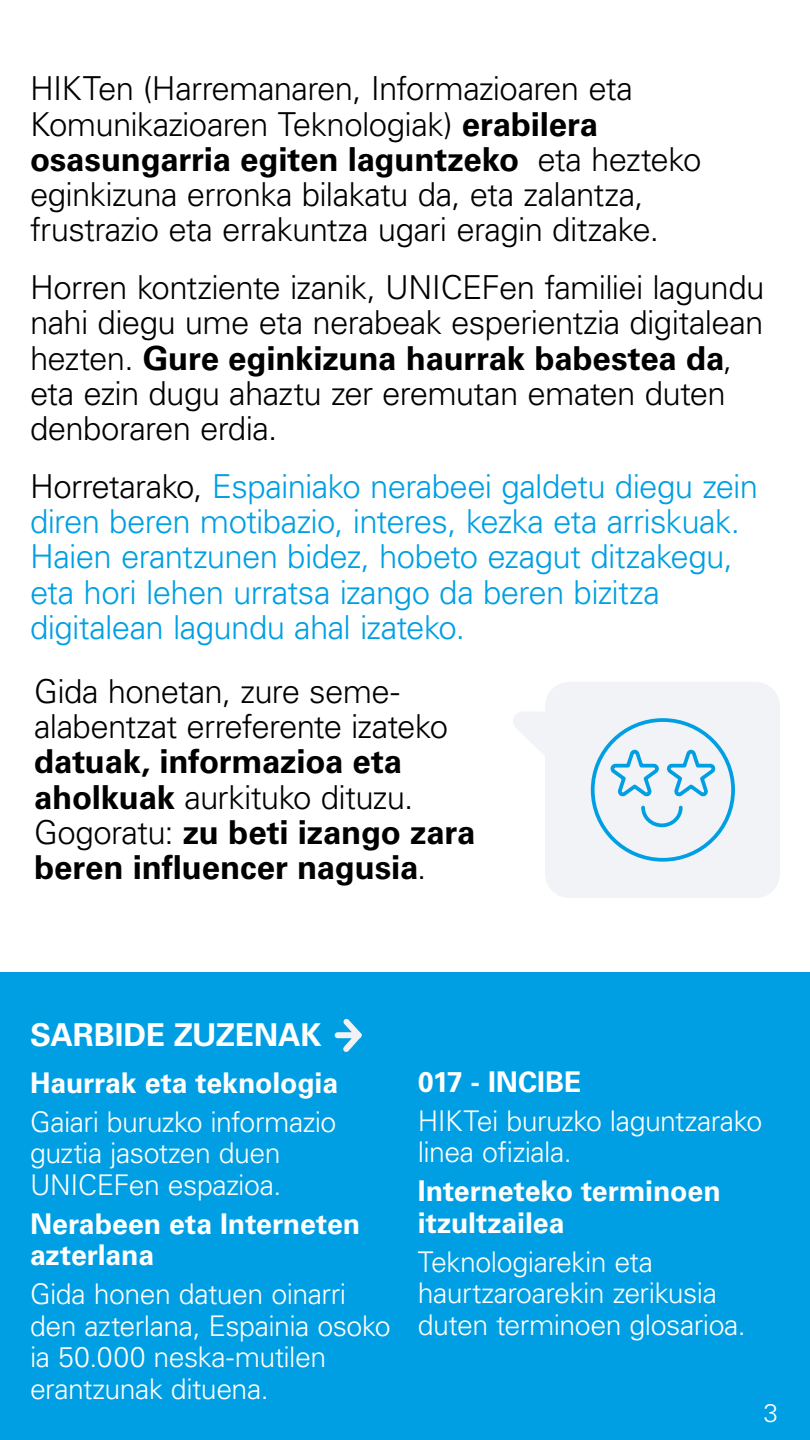
<style>
.page{position:relative;width:810px;height:1440px;background:#fff}
.page>*{position:absolute;margin:0;border:0;box-sizing:border-box;transform-origin:0 0}
.t1{font:300 33px/35.2px "Univers LT Std";letter-spacing:-.02em;color:#000}
.t2{font:300 33px/35.2px "Univers LT Std";letter-spacing:-.02em;color:#009fe3}
.t3{font:700 33px/35.2px "Univers LT Std";letter-spacing:-.005em;color:#000}
.t4{font:700 31.5px "Univers LT Std";letter-spacing:-.01em;color:#fff}
.t5{font:300 28.5px/31.5px "Univers LT Std";letter-spacing:-.02em;color:#fff}
.t6{font:700 28.5px/31.5px "Univers LT Std";letter-spacing:-.005em;color:#fff}
.t7{font:300 25.5px "Univers LT Std";color:#fff}
.s1{font-weight:700}
.s2{color:#000}
.s3{font-weight:300}
</style>
<div class="page">
<div style="left:0;top:972px;width:810px;height:468px;background:#009fe3"></div>
<svg style="left:334px;top:1018px;width:28px;height:34px"></svg>
<svg style="left:513px;top:682px;width:267px;height:216px;fill:#f2f3f6"></svg>
<svg style="left:589px;top:716px;width:148px;height:148px"></svg>
<p class="t1" style="left:30px;top:71px;width:673px">HIKTen (Harremanaren, Informazioaren eta Komunikazioaren Teknologiak) <span class="s1">erabilera osasungarria egiten laguntzeko</span> eta hezteko eginkizuna erronka bilakatu da, eta zalantza, frustrazio eta errakuntza ugari eragin ditzake.</p>
<p class="t1" style="left:30px;top:270px;width:736px">Horren kontziente izanik, UNICEFen familiei lagundu nahi diegu ume eta nerabeak esperientzia digitalean hezten. <span class="s1">Gure eginkizuna haurrak babestea da</span>, eta ezin dugu ahaztu zer eremutan ematen duten denboraren erdia.</p>
<p class="t2" style="left:30px;top:469px;width:730px"><span class="s2">Horretarako,</span> Espainiako nerabeei galdetu diegu zein diren beren motibazio, interes, kezka eta arriskuak.<br>Haien erantzunen bidez, hobeto ezagut ditzakegu, eta hori lehen urratsa izango da beren bizitza digitalean lagundu ahal izateko.</p>
<p class="t1" style="left:34px;top:674px;width:416px">Gida honetan, zure seme&shy;alabentzat erreferente izateko</p>
<p class="t3" style="left:34px;top:744px;width:443px">datuak, informazioa eta aholkuak <span class="s3">aurkituko dituzu.<br>Gogoratu:</span> zu beti izango zara beren influencer nagusia<span class="s3">.</span></p>
<p class="t4" style="left:30px;top:1017px;width:293px">SARBIDE ZUZENAK</p>
<p class="t6" style="left:30px;top:1067px;width:310px">Haurrak eta teknologia</p>
<p class="t5" style="left:30px;top:1106px;width:308px">Gaiari buruzko informazio guztia jasotzen duen<br>UNICEFen espazioa.</p>
<p class="t6" style="left:30px;top:1208px;width:332px">Nerabeen eta Interneten azterlana</p>
<p class="t5" style="left:30px;top:1278px;width:362px">Gida honen datuen oinarri den azterlana, Espainia osoko ia 50.000 neska-mutilen erantzunak dituena.</p>
<p class="t6" style="left:418px;top:1066px;width:165px">017 - INCIBE</p>
<p class="t5" style="left:418px;top:1105px;width:346px">HIKTei buruzko laguntzarako linea ofiziala.</p>
<p class="t6" style="left:418px;top:1176px;width:304px">Interneteko terminoen itzultzailea</p>
<p class="t5" style="left:418px;top:1246px;width:330px">Teknologiarekin eta haurtzaroarekin zerikusia duten terminoen glosarioa.</p>
<p class="t7" style="left:764px;top:1398px;width:16px">3</p>
</div>
